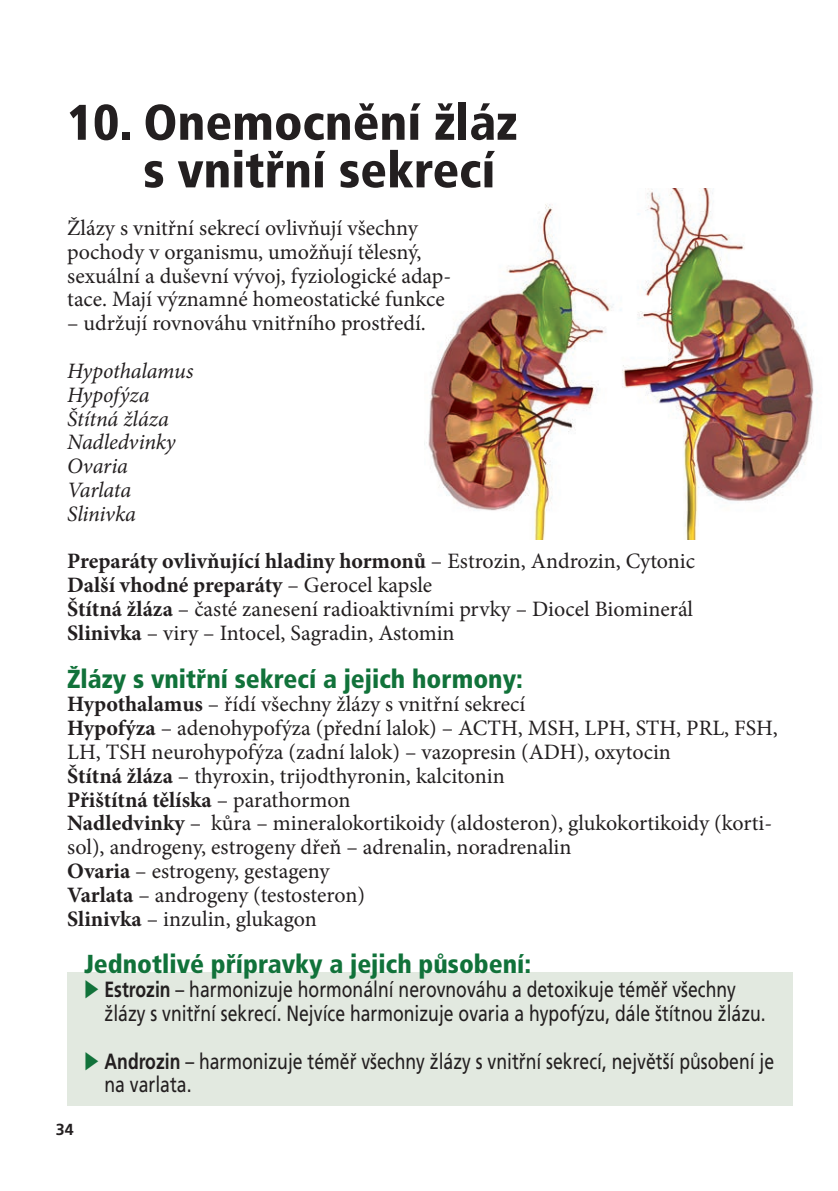
<style>
.page{position:relative;width:838px;height:1191px;background:#fff}
.page>*{position:absolute;margin:0;border:0;box-sizing:border-box;transform-origin:0 0}
.t1{font:900 condensed 50px/47.6px "Frutiger OT";color:#231f20}
.t2{font:900 condensed 26px "Frutiger OT";color:#11723a}
.t3{font:22px/23.8px "Minion Pro";color:#231f20}
.t4{font:22px/23.8px "Frutiger OT";color:#231f20;scale:.8 1}
.t5{font:italic 22px/23.8px "Minion Pro";letter-spacing:-.005em;color:#231f20}
.t6{font:700 16px "Frutiger OT";color:#231f20}
.s1{font-weight:700}
</style>
<div class="page">
<img style="left:424px;top:188px;width:390px;height:351px">
<div style="left:67px;top:972px;width:726px;height:134px;background:#e2e9e0"></div>
<h1 class="t1" style="left:143px;top:102px;width:376px;text-indent:-76px">10. Onemocnění žláz s vnitřní sekrecí</h1>
<p class="t3" style="left:67px;top:218px;width:386px">Žlázy s vnitřní sekrecí ovlivňují všechny pochody v organismu, umožňují tělesný, sexuální a duševní vývoj, fyziologické adap&shy;tace. Mají významné homeostatické funkce</p>
<p class="t3" style="left:67px;top:313px;width:360px">– udržují rovnováhu vnitřního prostředí.</p>
<p class="t5" style="left:67px;top:361px;width:128px">Hypothalamus<br>Hypofýza<br>Štítná žláza<br>Nadledvinky<br>Ovaria<br>Varlata<br>Slinivka</p>
<p class="t3" style="left:67px;top:551px;width:629px"><span class="s1">Preparáty ovlivňující hladiny hormonů</span> – Estrozin, Androzin, Cytonic <span class="s1">Další vhodné preparáty</span> – Gerocel kapsle<br><span class="s1">Štítná žláza</span> – časté zanesení radioaktivními prvky – Diocel Biominerál <span class="s1">Slinivka</span> – viry – Intocel, Sagradin, Astomin</p>
<p class="t2" style="left:67px;top:668px;width:457px">Žlázy s vnitřní sekrecí a jejich hormony:</p>
<p class="t3" style="left:67px;top:694px;width:712px"><span class="s1">Hypothalamus</span> – řídí všechny žlázy s vnitřní sekrecí<br><span class="s1">Hypofýza</span> – adenohypofýza (přední lalok) – ACTH, MSH, LPH, STH, PRL, FSH, LH, TSH neurohypofýza (zadní lalok) – vazopresin (ADH), oxytocin<br><span class="s1">Štítná žláza</span> – thyroxin, trijodthyronin, kalcitonin<br><span class="s1">Přištítná tělíska</span> – parathormon<br><span class="s1">Nadledvinky</span> – kůra – mineralokortikoidy (aldosteron), glukokortikoidy (korti&shy;sol), androgeny, estrogeny dřeň – adrenalin, noradrenalin<br><span class="s1">Ovaria</span> – estrogeny, gestageny<br><span class="s1">Varlata</span> – androgeny (testosteron)<br><span class="s1">Slinivka</span> – inzulin, glukagon</p>
<p class="t2" style="left:84px;top:954px;width:449px">Jednotlivé přípravky a jejich působení:</p>
<p class="t4" style="left:105px;top:979px;width:828px"><span class="s1">Estrozin</span> – harmonizuje hormonální nerovnováhu a detoxikuje téměř všechny žlázy s vnitřní sekrecí. Nejvíce harmonizuje ovaria a hypofýzu, dále štítnou žlázu.</p>
<p class="t4" style="left:105px;top:1051px;width:839px"><span class="s1">Androzin</span> – harmonizuje téměř všechny žlázy s vnitřní sekrecí, největší působení je na varlata.</p>
<p class="t6" style="left:56px;top:1123px;width:19px">34</p>
</div>
